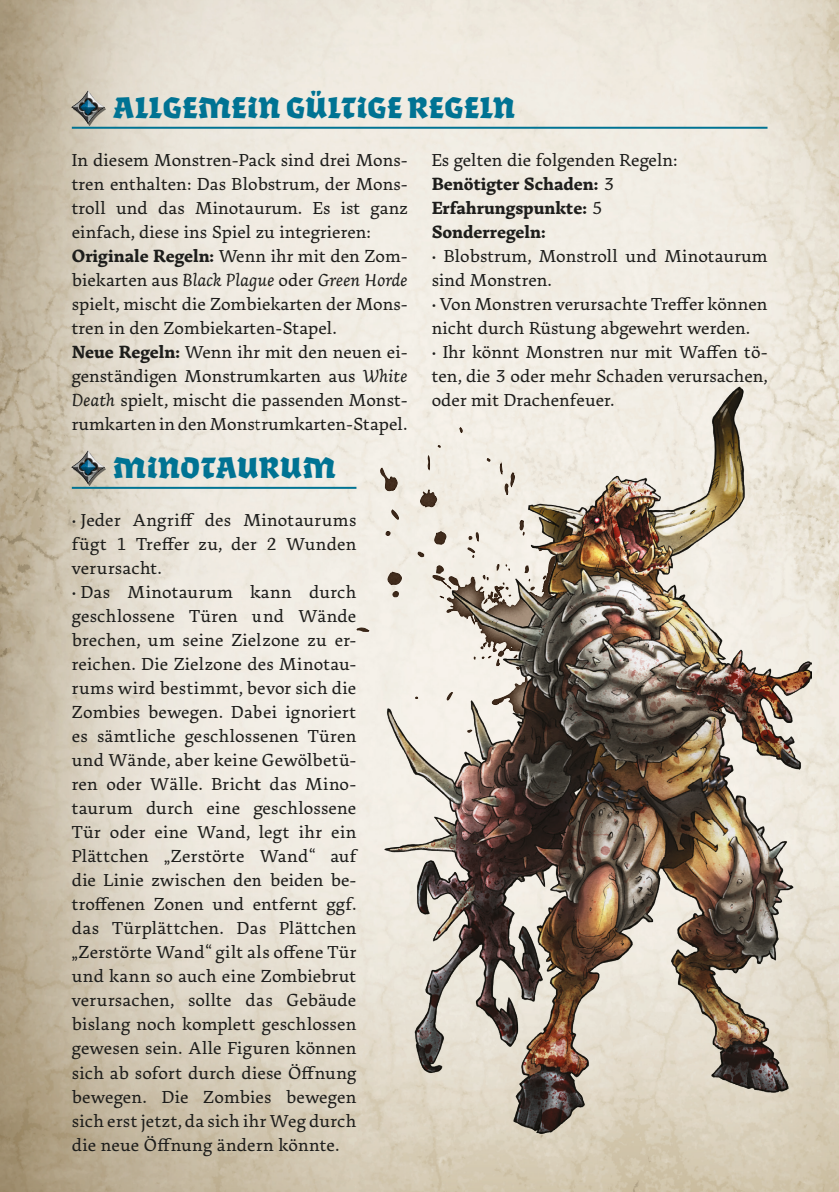
<style>
.page{position:relative;width:839px;height:1192px;background:#fff}
.page>*{position:absolute;margin:0;border:0;box-sizing:border-box;transform-origin:0 0}
.T3_bis{font:900 32px "Algo FY";letter-spacing:.005em;color:#007393}
.Corps_de_texte{font:18px/24px "Arek Latn";color:#1d1d1b;text-align:justify}
.Corps_de_texte-2{font:700 18px "Arek Latn";color:#1d1d1b}
.s1{font-weight:700}
.s2{font-style:italic}
.s3{font-weight:400}
</style>
<div class="page">
<img style="left:0;top:0;width:838px;height:1192px">
<svg style="left:829px;top:155px;width:9px;height:606px;background:#e8e1d3"></svg>
<hr style="left:72px;top:127px;width:695px;height:2px;background:#007393">
<div style="left:73px;top:93px;width:33px;height:33px;background:#1d1d1b;opacity:.6"></div>
<img style="left:72px;top:90px;width:33px;height:33px">
<hr style="left:72px;top:487px;width:284px;height:2px;background:#007393">
<div style="left:73px;top:453px;width:33px;height:33px;background:#1d1d1b;opacity:.6"></div>
<img style="left:72px;top:450px;width:33px;height:33px">
<div style="left:260px;top:391px;width:124px;height:495px;background:#f1eee5"></div>
<img style="left:384px;top:386px;width:426px;height:747px">
<p class="T3_bis" style="left:113px;top:89px;width:403px">ALLGEMEIN GÜLTIGE REGELN</p>
<p class="Corps_de_texte" style="left:72px;top:148px;width:337px">In diesem Monstren-Pack sind drei Mons&shy;tren enthalten: Das Blobstrum, der Mons&shy;troll und das Minotaurum. Es ist ganz einfach, diese ins Spiel zu integrieren:</p>
<p class="Corps_de_texte" style="left:72px;top:244px;width:337px"><span class="s1">Originale Regeln:</span> Wenn ihr mit den Zom&shy;biekarten aus <span class="s2">Black Plague</span> oder <span class="s2">Green Horde </span>spielt, mischt die Zombiekarten der Mons&shy;tren in den Zombiekarten-Stapel.</p>
<p class="Corps_de_texte" style="left:72px;top:340px;width:337px"><span class="s1">Neue Regeln:</span> Wenn ihr mit den neuen ei&shy;genständigen Monstrumkarten aus <span class="s2">White Death</span> spielt, mischt die passenden Monst&shy;rumkarten in den Monstrumkarten-Stapel.</p>
<p class="Corps_de_texte" style="left:431px;top:148px;width:247px">Es gelten die folgenden Regeln:</p>
<p class="Corps_de_texte-2" style="left:431px;top:171px;width:184px">Benötigter Schaden: <span class="s3">3</span></p>
<p class="Corps_de_texte-2" style="left:431px;top:195px;width:172px">Erfahrungspunkte: <span class="s3">5</span></p>
<p class="Corps_de_texte-2" style="left:431px;top:219px;width:115px">Sonderregeln:</p>
<p class="Corps_de_texte" style="left:431px;top:244px;width:337px">• Blobstrum, Monstroll und Minotaurum sind Monstren.</p>
<p class="Corps_de_texte" style="left:431px;top:292px;width:337px">• Von Monstren verursachte Treffer können nicht durch Rüstung abgewehrt werden.</p>
<p class="Corps_de_texte" style="left:431px;top:340px;width:337px">• Ihr könnt Monstren nur mit Waffen tö&shy;ten, die 3 oder mehr Schaden verursachen, oder mit Drachenfeuer.</p>
<p class="T3_bis" style="left:113px;top:449px;width:224px">MINOTAURUM</p>
<p class="Corps_de_texte" style="left:72px;top:508px;width:286px">• Jeder Angriff des Minotaurums fügt 1 Treffer zu, der 2 Wunden verursacht.</p>
<p class="Corps_de_texte" style="left:72px;top:580px;width:286px">• Das Minotaurum kann durch geschlossene Türen und Wände brechen, um seine Zielzone zu er&shy;reichen. Die Zielzone des Minotau&shy;rums wird bestimmt, bevor sich die Zombies bewegen. Dabei ignoriert es sämtliche geschlossenen Türen und Wände, aber keine Gewölbetü&shy;ren oder Wälle. Bricht das Mino&shy;taurum durch eine geschlossene Tür oder eine Wand, legt ihr ein Plättchen „Zerstörte Wand“ auf die Linie zwischen den beiden be&shy;troffenen Zonen und entfernt ggf. das Türplättchen. Das Plättchen „Zerstörte Wand“ gilt als offene Tür und kann so auch eine Zombiebrut verursachen, sollte das Gebäude bislang noch komplett geschlossen gewesen sein. Alle Figuren können sich ab sofort durch diese Öffnung bewegen. Die Zombies bewegen sich erst jetzt, da sich ihr Weg durch die neue Öffnung ändern könnte.</p>
</div>
